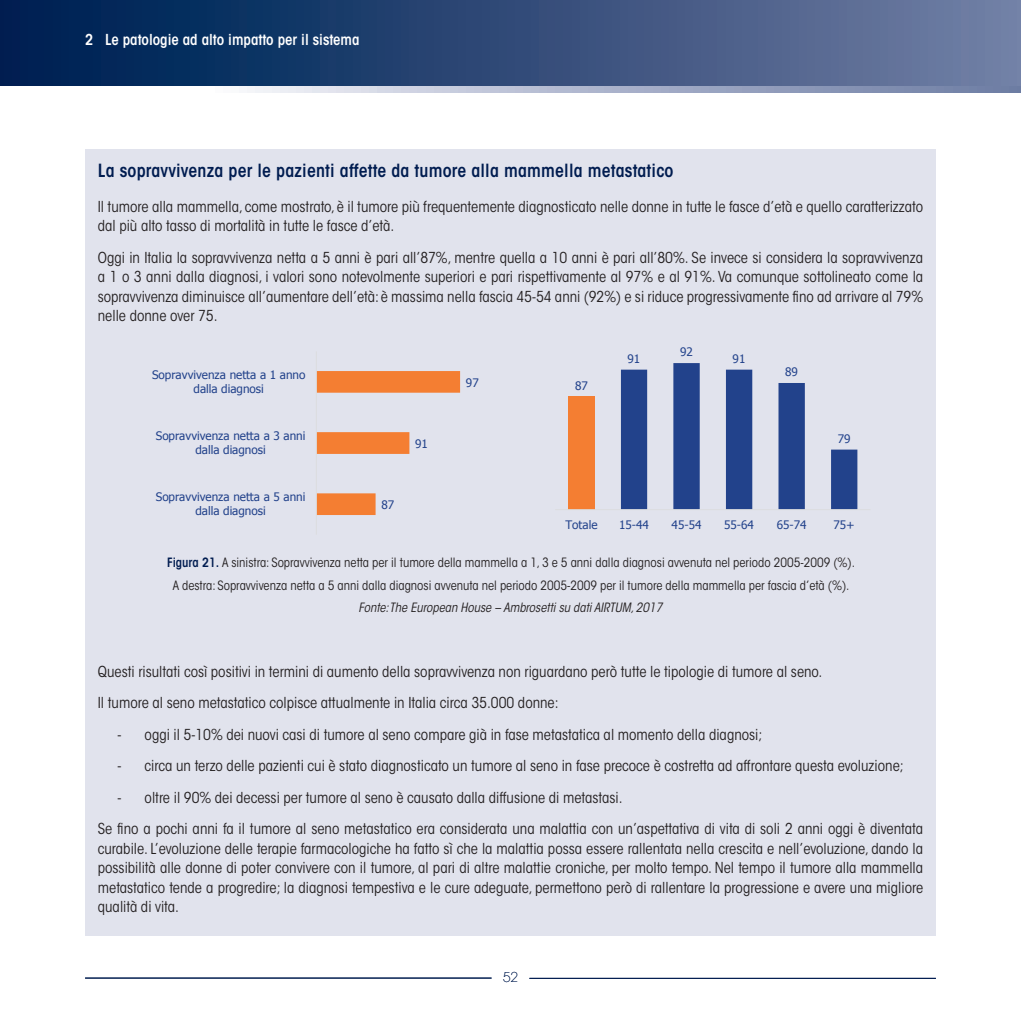
<style>
.page{position:relative;width:1021px;height:1021px;background:#fff}
.page>*{position:absolute;margin:0;border:0;box-sizing:border-box;transform-origin:0 0}
.t1{font:600 condensed 18px "ITC Avant Garde Std";letter-spacing:.01em;color:#001c50}
.t2{font:condensed 15px/19.5px "ITC Avant Garde Std";color:#231f20}
.t3{font:600 condensed 15px "ITC Avant Garde Std";color:#fff}
.t4{font:200 13.5px "ITC Avant Garde Std";color:#001c50}
.t5{font:condensed 12.75px/22.5px "ITC Avant Garde Std";color:#231f20;text-align:center}
.t6{font:italic condensed 12.75px "ITC Avant Garde Std";color:#231f20}
.t7{font:11.7px/14.1px "Tahoma";color:#22428b;text-align:center}
.s1{font-weight:600;color:#001c50}
</style>
<div class="page">
<div style="left:0;top:0;width:1020px;height:92px;background:linear-gradient(to right,#fff,#6a7aa3)"></div>
<div style="left:0;top:0;width:1020px;height:85px;background:linear-gradient(to right,#001b4e,#717ea4)"></div>
<hr style="left:529px;top:977px;width:406px;height:1px;background:#001c50">
<hr style="left:85px;top:977px;width:406px;height:1px;background:#001c50">
<div style="left:85px;top:150px;width:850px;height:785px;background:#e1e3ed"></div>
<svg style="left:317px;top:371px;width:143px;height:144px"></svg>
<hr style="left:316px;top:351px;width:1px;height:183px;background:#dcdddf">
<div style="left:568px;top:396px;width:26px;height:113px;background:#f47e32"></div>
<svg style="left:621px;top:363px;width:236px;height:146px"></svg>
<hr style="left:555px;top:509px;width:315px;height:1px;background:#dcdddf">
<p class="t3" style="left:85px;top:31px;width:407px">6 Il valore dell’industria farmaceut ca nell’ecosistema della salute</p>
<p class="t3" style="left:85px;top:31px;width:276px">2 Le patologie ad alto impatto per il sistema</p>
<p class="t1" style="left:98px;top:159px;width:577px">La sopravvivenza per le pazienti affette da tumore alla mammella metastatico</p>
<p class="t2" style="left:98px;top:196px;width:826px">Il tumore alla mammella, come mostrato, è il tumore più frequentemente diagnosticato nelle donne in tutte le fasce d’età e quello caratterizzato dal più alto tasso di mortalità in tutte le fasce d’età.</p>
<p class="t2" style="left:98px;top:247px;width:827px;text-align:justify">Oggi in Italia la sopravvivenza netta a 5 anni è pari all’87%, mentre quella a 10 anni è pari all’80%. Se invece si considera la sopravvivenza a 1 o 3 anni dalla diagnosi, i valori sono notevolmente superiori e pari rispettivamente al 97% e al 91%. Va comunque sottolineato come la sopravvivenza diminuisce all’aumentare dell’età: è massima nella fascia 45-54 anni (92%) e si riduce progressivamente fino ad arrivare al 79% nelle donne over 75.</p>
<p class="t7" style="left:152px;top:367px;width:155px">Sopravvivenza netta a 1 anno dalla diagnosi</p>
<p class="t7" style="left:575px;top:378px;width:14px">87</p>
<p class="t7" style="left:466px;top:375px;width:14px">97</p>
<p class="t7" style="left:156px;top:428px;width:151px">Sopravvivenza netta a 3 anni dalla diagnosi</p>
<p class="t7" style="left:156px;top:489px;width:151px">Sopravvivenza netta a 5 anni dalla diagnosi</p>
<p class="t7" style="left:381px;top:497px;width:14px">87</p>
<p class="t7" style="left:415px;top:436px;width:14px">91</p>
<p class="t7" style="left:627px;top:351px;width:14px">91</p>
<p class="t7" style="left:680px;top:344px;width:14px">92</p>
<p class="t7" style="left:732px;top:351px;width:14px">91</p>
<p class="t7" style="left:785px;top:364px;width:14px">89</p>
<p class="t7" style="left:837px;top:431px;width:14px">79</p>
<p class="t7" style="left:565px;top:517px;width:34px">Totale</p>
<p class="t7" style="left:619px;top:517px;width:31px">15-44</p>
<p class="t7" style="left:671px;top:517px;width:31px">45-54</p>
<p class="t7" style="left:724px;top:517px;width:31px">55-64</p>
<p class="t7" style="left:776px;top:517px;width:31px">65-74</p>
<p class="t7" style="left:833px;top:517px;width:23px">75+</p>
<p class="t5" style="left:167px;top:551px;width:689px"><span class="s1">Figura 21.</span> A sinistra: Sopravvivenza netta per il tumore della mammella a 1, 3 e 5 anni dalla diagnosi avvenuta nel periodo 2005-2009 (%).<br>A destra: Sopravvivenza netta a 5 anni dalla diagnosi avvenuta nel periodo 2005-2009 per il tumore della mammella per fascia d’età (%).</p>
<p class="t6" style="left:358px;top:600px;width:305px">Fonte: The European House – Ambrosetti su dati AIRTUM, 2017</p>
<p class="t2" style="left:98px;top:655px;width:726px;line-height:31.5px">Questi risultati così positivi in termini di aumento della sopravvivenza non riguardano però tutte le tipologie di tumore al seno.<br>Il tumore al seno metastatico colpisce attualmente in Italia circa 35.000 donne:</p>
<p class="t2" style="left:118px;top:724px;width:646px">- oggi il 5-10% dei nuovi casi di tumore al seno compare già in fase metastatica al momento della diagnosi;</p>
<p class="t2" style="left:118px;top:756px;width:787px">- circa un terzo delle pazienti cui è stato diagnosticato un tumore al seno in fase precoce è costretta ad affrontare questa evoluzione;</p>
<p class="t2" style="left:98px;top:781px;width:826px;line-height:31.5px;text-indent:20px">- oltre il 90% dei decessi per tumore al seno è causato dalla diffusione di metastasi.<br>Se fino a pochi anni fa il tumore al seno metastatico era considerata una malattia con un’aspettativa di vita di soli 2 anni oggi è diventata</p>
<p class="t2" style="left:98px;top:838px;width:826px;text-align:justify">curabile. L’evoluzione delle terapie farmacologiche ha fatto sì che la malattia possa essere rallentata nella crescita e nell’evoluzione, dando la possibilità alle donne di poter convivere con il tumore, al pari di altre malattie croniche, per molto tempo. Nel tempo il tumore alla mammella metastatico tende a progredire; la diagnosi tempestiva e le cure adeguate, permettono però di rallentare la progressione e avere una migliore qualità di vita.</p>
<p class="t4" style="left:503px;top:969px;width:16px">52</p>
</div>
